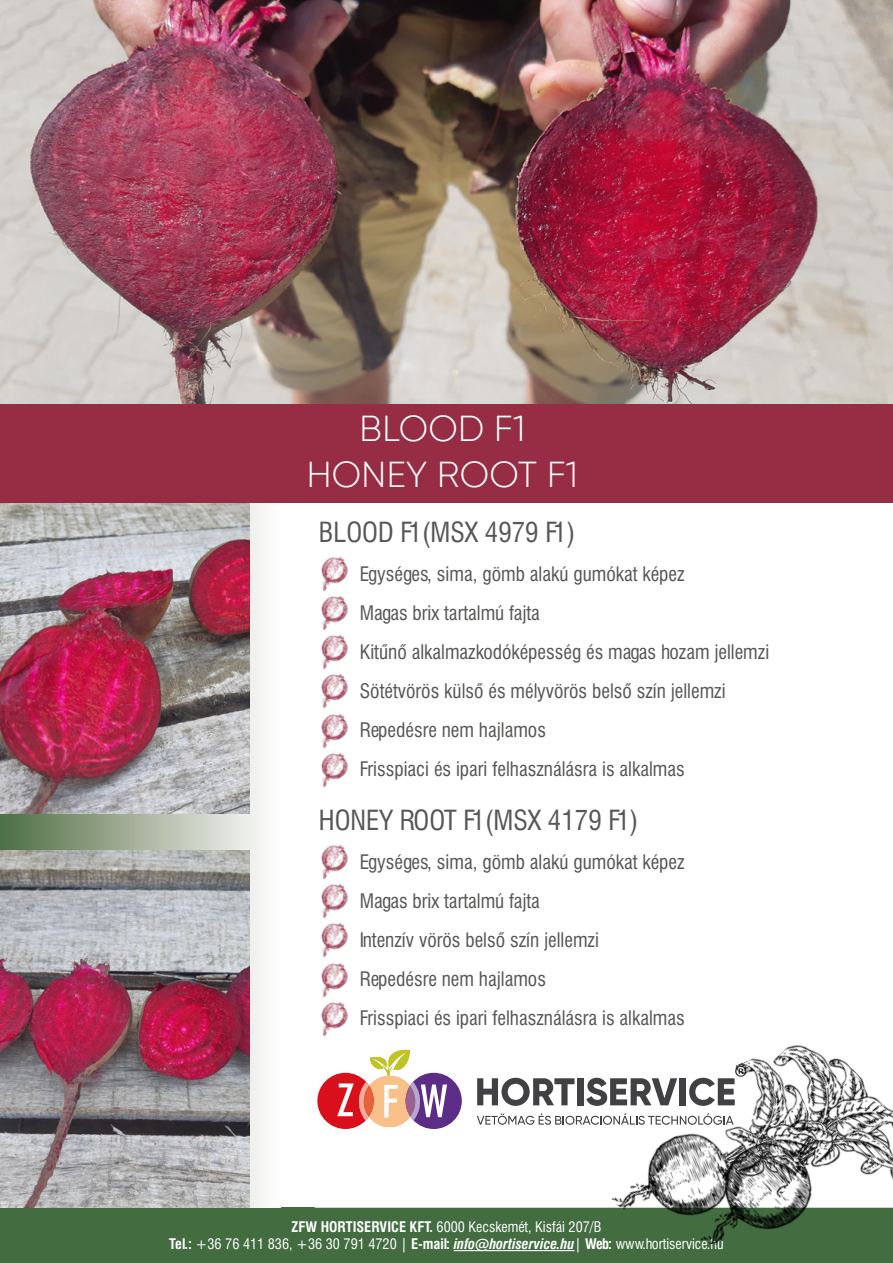
<style>
.page{position:relative;width:893px;height:1263px;background:#fff}
.page>*{position:absolute;margin:0;border:0;box-sizing:border-box;transform-origin:0 0}
.t1{font:300 36px/45px "Gilroy";letter-spacing:.01em;color:#fff;text-align:center}
.t2{font:27px "Swiss 721 Cn PFL";color:#575756}
.t3{font:19.5px/39px "Swiss 721 Cn PFL";color:#575756}
.t4{font:14.25px/17.1px "Swiss 721 Cn PFL";color:#fff;text-align:center}
.s1{font-weight:700}
.s2{font-weight:700;font-style:italic}
</style>
<div class="page">
<div style="left:0;top:1208px;width:893px;height:55px;background:#436c41"></div>
<hr style="left:454px;top:1250px;width:120px;height:1px;background:#fff">
<div style="left:0;top:456px;width:281px;height:752px;background:linear-gradient(to right,#4f6d42,#fff)"></div>
<img style="left:321px;top:557px;width:27px;height:35px">
<img style="left:321px;top:596px;width:27px;height:35px">
<img style="left:321px;top:635px;width:27px;height:35px">
<img style="left:321px;top:674px;width:27px;height:35px">
<img style="left:321px;top:714px;width:27px;height:35px">
<img style="left:321px;top:753px;width:27px;height:35px">
<img style="left:321px;top:845px;width:27px;height:35px">
<img style="left:321px;top:884px;width:27px;height:35px">
<img style="left:321px;top:923px;width:27px;height:35px">
<img style="left:321px;top:963px;width:27px;height:35px">
<img style="left:321px;top:1002px;width:27px;height:35px">
<img style="left:0;top:503px;width:249px;height:310px">
<div style="left:0;top:399px;width:893px;height:104px;background:#972d45"></div>
<img style="left:0;top:0;width:893px;height:403px">
<svg style="left:305px;top:1049px;width:277px;height:159px"></svg>
<img style="left:0;top:850px;width:249px;height:358px">
<img style="left:582px;top:1077px;width:87px;height:133px">
<img style="left:669px;top:1045px;width:224px;height:200px">
<h1 class="t1" style="left:307px;top:406px;width:273px">BLOOD F1<br>HONEY ROOT F1</h1>
<h2 class="t2" style="left:319px;top:516px;width:258px">BLOOD F1(MSX 4979 F1)</h2>
<p class="t3" style="left:360px;top:554px;width:411px">Egységes, sima, gömb alakú gumókat képez<br>Magas brix tartalmú fajta<br>Kitűnő alkalmazkodóképesség és magas hozam jellemzi Sötétvörös külső és mélyvörös belső szín jellemzi Repedésre nem hajlamos<br>Frisspiaci és ipari felhasználásra is alkalmas</p>
<h2 class="t2" style="left:319px;top:804px;width:321px">HONEY ROOT F1(MSX 4179 F1)</h2>
<p class="t3" style="left:360px;top:842px;width:326px">Egységes, sima, gömb alakú gumókat képez Magas brix tartalmú fajta<br>Intenzív vörös belső szín jellemzi<br>Repedésre nem hajlamos<br>Frisspiaci és ipari felhasználásra is alkalmas</p>
<p class="t4" style="left:169px;top:1218px;width:556px"><span class="s1">ZFW HORTISERVICE KFT.</span> 6000 Kecskemét, Kisfái 207/B<br><span class="s1">Tel.:</span> +36 76 411 836, +36 30 791 4720 | <span class="s1">E-mail:</span> <span class="s2">info@hortiservice.hu</span>| <span class="s1">Web:</span> www.hortiservice.hu</p>
</div>
